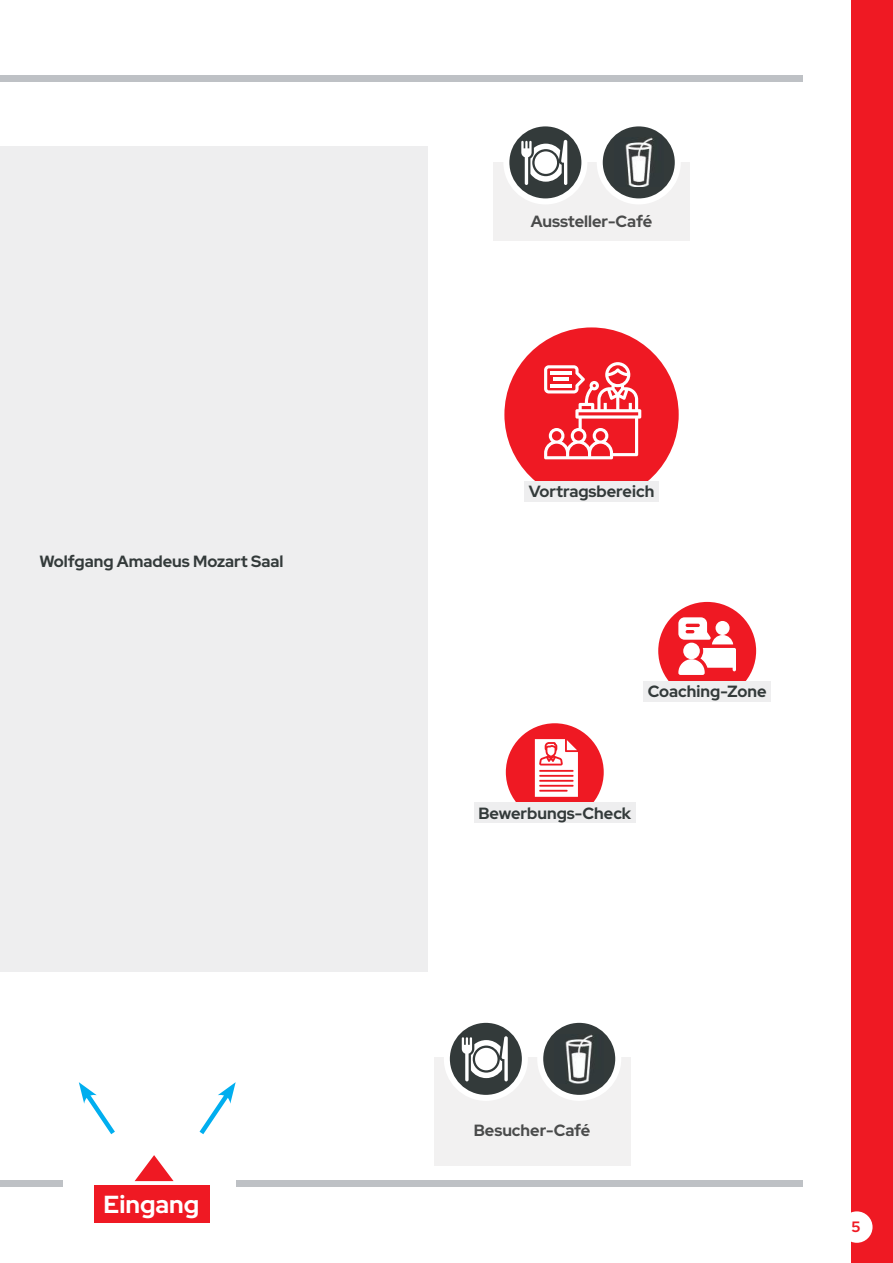
<style>
.page{position:relative;width:893px;height:1263px;background:#ef1923}
.page>*{position:absolute;margin:0;border:0;box-sizing:border-box;transform-origin:0 0}
.t1{font:700 24.6px "Red Hat Display";color:#fff}
.t2{font:700 16.2px "Red Hat Display";color:#333a3a}
.t3{font:700 16.2px "Red Hat Display";color:#4a4b4b}
.t4{font:700 15px "Red Hat Display";color:#ef1923}
</style>
<div class="page">
<div style="left:0;top:0;width:850px;height:1263px;background:#fff"></div>
<div style="left:841px;top:1211px;width:31px;height:32px;background:#fff;border-radius:50%"></div>
<div style="left:0;top:1181px;width:803px;height:6px;background:#bec1c5"></div>
<div style="left:434px;top:1057px;width:196px;height:109px;background:#f2f1f1"></div>
<svg style="left:540px;top:1020px;width:78px;height:78px;fill:#333a3a"></svg>
<div style="left:537px;top:1017px;width:84px;height:84px;border:6px solid #fff;border-radius:50%"></div>
<img style="left:555px;top:1034px;width:49px;height:49px">
<svg style="left:447px;top:1020px;width:78px;height:78px;background:#555b5b"></svg>
<div style="left:444px;top:1017px;width:84px;height:84px;border:6px solid #fff;border-radius:50%"></div>
<svg style="left:462px;top:1036px;width:46px;height:45px"></svg>
<div style="left:493px;top:162px;width:197px;height:79px;background:#f2f1f1"></div>
<svg style="left:600px;top:123px;width:78px;height:78px;fill:#333a3a"></svg>
<div style="left:597px;top:120px;width:84px;height:84px;border:6px solid #fff;border-radius:50%"></div>
<img style="left:614px;top:138px;width:49px;height:49px">
<svg style="left:506px;top:123px;width:78px;height:78px;background:#565c5c"></svg>
<div style="left:503px;top:120px;width:84px;height:84px;border:6px solid #fff;border-radius:50%"></div>
<svg style="left:521px;top:140px;width:46px;height:45px"></svg>
<div style="left:659px;top:603px;width:96px;height:96px;background:#ef1923;border-radius:50%"></div>
<div style="left:658px;top:602px;width:98px;height:98px;border:2px solid #ef1923;border-radius:50%"></div>
<svg style="left:678px;top:617px;width:58px;height:58px"></svg>
<div style="left:643px;top:681px;width:128px;height:21px;background:#eeeeef"></div>
<div style="left:507px;top:724px;width:96px;height:96px;background:#ef1923;border-radius:50%"></div>
<div style="left:506px;top:723px;width:98px;height:98px;border:2px solid #ef1923;border-radius:50%"></div>
<div style="left:474px;top:803px;width:162px;height:20px;background:#eeeeef"></div>
<svg style="left:535px;top:739px;width:43px;height:58px"></svg>
<div style="left:63px;top:1144px;width:172px;height:85px;background:#fff"></div>
<div style="left:506px;top:329px;width:171px;height:171px;background:#ef1923;border-radius:50%"></div>
<svg style="left:544px;top:362px;width:97px;height:97px"></svg>
<hr style="left:550px;top:371px;width:22px;height:4px;background:#fff">
<hr style="left:550px;top:384px;width:22px;height:3px;background:#fff">
<hr style="left:553px;top:378px;width:16px;height:3px;background:#fff">
<div style="left:524px;top:481px;width:135px;height:21px;background:#eeeeef"></div>
<svg style="left:79px;top:1082px;width:36px;height:53px"></svg>
<svg style="left:199px;top:1082px;width:37px;height:53px"></svg>
<div style="left:94px;top:1185px;width:115px;height:38px;background:#ef1923"></div>
<svg style="left:135px;top:1155px;width:39px;height:26px"></svg>
<div style="left:0;top:146px;width:428px;height:825px;background:#eeeeef"></div>
<div style="left:0;top:75px;width:803px;height:6px;background:#bec1c5"></div>
<p class="t2" style="left:39px;top:550px;width:246px">Wolfgang Amadeus Mozart Saal</p>
<h1 class="t1" style="left:104px;top:1188px;width:97px">Eingang</h1>
<p class="t3" style="left:531px;top:210px;width:123px">Aussteller-Café</p>
<p class="t2" style="left:529px;top:481px;width:127px">Vortragsbereich</p>
<p class="t2" style="left:648px;top:681px;width:120px">Coaching-Zone</p>
<p class="t2" style="left:478px;top:802px;width:154px">Bewerbungs-Check</p>
<p class="t3" style="left:474px;top:1119px;width:118px">Besucher-Café</p>
<p class="t4" style="left:852px;top:1216px;width:11px">5</p>
</div>
